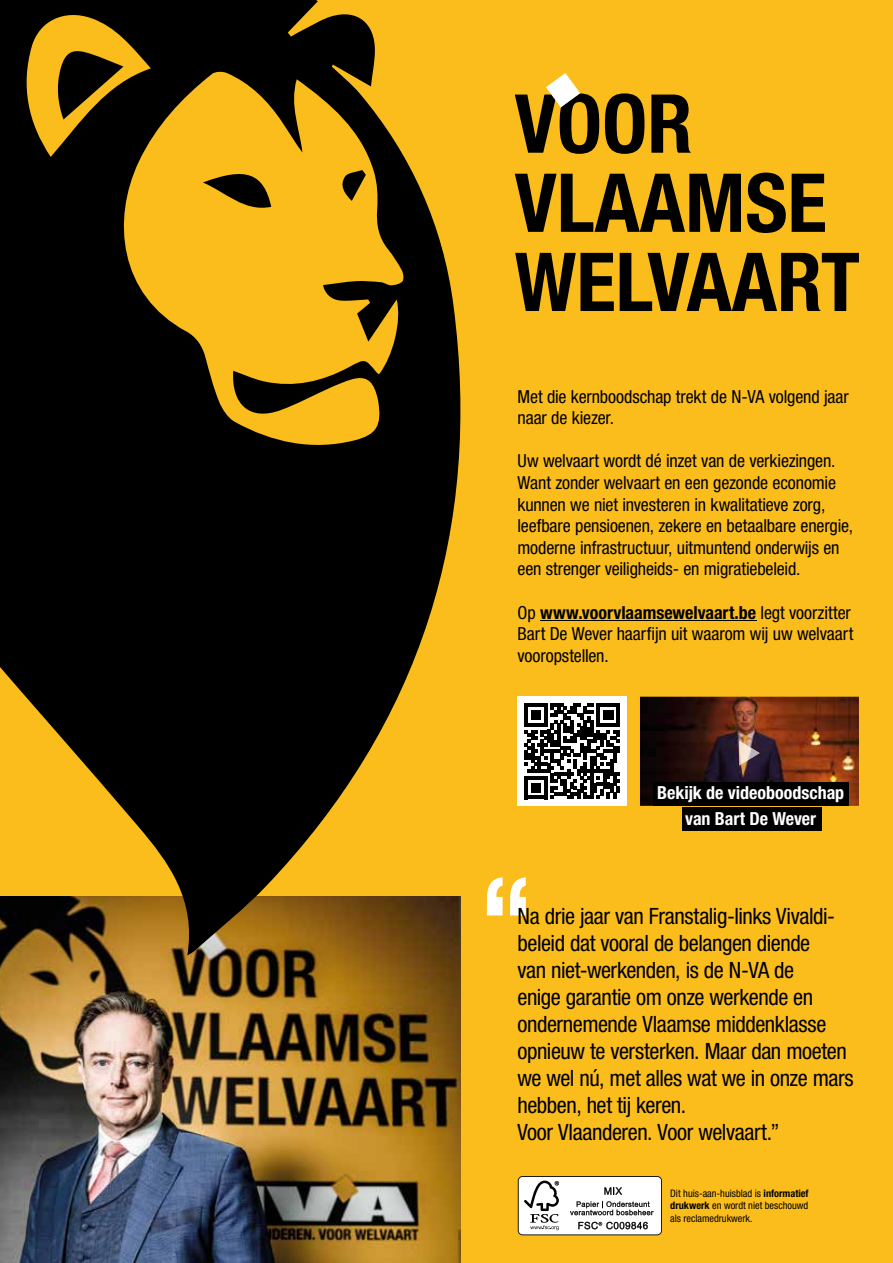
<style>
.page{position:relative;width:893px;height:1263px;background:#fbbd1b}
.page>*{position:absolute;margin:0;border:0;box-sizing:border-box;transform-origin:0 0}
.t1{font:700 condensed 81.45px/79.2px "Helvetica Neue LT Std";color:#000}
.t2{font:condensed 22.5px/27px "Helvetica Neue LT Std";letter-spacing:-.02em;color:#000}
.t3{font:condensed 18px/21.6px "Helvetica Neue LT Std";letter-spacing:-.01em;color:#000}
.t4{font:700 condensed 18px/25.5px "Helvetica Neue LT Std";color:#fff;text-align:center}
.t5{font:condensed 10.35px/12.3px "Helvetica Neue LT Std";color:#020203;text-align:justify}
.s1{font-weight:700}
</style>
<div class="page">
<svg style="left:546px;top:73px;width:34px;height:34px"></svg>
<hr style="left:540px;top:620px;width:216px;height:1px;background:#000">
<img style="left:0;top:955px;width:460px;height:308px">
<svg style="left:487px;top:877px;width:39px;height:38px"></svg>
<svg style="left:518px;top:1176px;width:144px;height:59px;background:#d7d7d6"></svg>
<svg style="left:0;top:0;width:461px;height:955px;fill:#000"></svg>
<svg style="left:203px;top:166px;width:68px;height:46px"></svg>
<svg style="left:339px;top:170px;width:27px;height:31px"></svg>
<div style="left:517px;top:697px;width:110px;height:109px;background:#fff"></div>
<svg style="left:524px;top:703px;width:96px;height:96px"></svg>
<img style="left:640px;top:697px;width:219px;height:109px">
<div style="left:653px;top:783px;width:195px;height:23px;background:#000"></div>
<div style="left:682px;top:807px;width:139px;height:23px;background:#000"></div>
<img style="left:739px;top:741px;width:21px;height:24px">
<svg style="left:0;top:0;width:123px;height:526px;background:#1a1302"></svg>
<h1 class="t1" style="left:515px;top:83px;width:347px">VOOR<br>VLAAMSE<br>WELVAART</h1>
<p class="t3" style="left:517px;top:385px;width:333px">Met die kernboodschap trekt de N-VA volgend jaar naar de kiezer.</p>
<p class="t3" style="left:517px;top:450px;width:337px">Uw welvaart wordt dé inzet van de verkiezingen.<br>Want zonder welvaart en een gezonde economie kunnen we niet investeren in kwalitatieve zorg, leefbare pensioenen, zekere en betaalbare energie, moderne infrastructuur, uitmuntend onderwijs en een strenger veiligheids- en migratiebeleid.</p>
<p class="t3" style="left:517px;top:601px;width:337px">Op <span class="s1">www.voorvlaamsewelvaart.be</span> legt voorzitter<br>Bart De Wever haarfijn uit waarom wij uw welvaart vooropstellen.</p>
<p class="t4" style="left:657px;top:780px;width:189px">Bekijk de videoboodschap van Bart De Wever</p>
<p class="t2" style="left:517px;top:902px;width:338px">Na drie jaar van Franstalig-links Vivaldi&shy;beleid dat vooral de belangen diende<br>van niet-werkenden, is de N-VA de<br>enige garantie om onze werkende en ondernemende Vlaamse middenklasse opnieuw te versterken. Maar dan moeten we wel nú, met alles wat we in onze mars hebben, het tij keren.<br>Voor Vlaanderen. Voor welvaart.”</p>
<p class="t5" style="left:670px;top:1187px;width:140px">Dit huis-aan-huisblad is <span class="s1">informatief drukwerk</span> en wordt niet beschouwd als reclamedrukwerk.</p>
</div>
